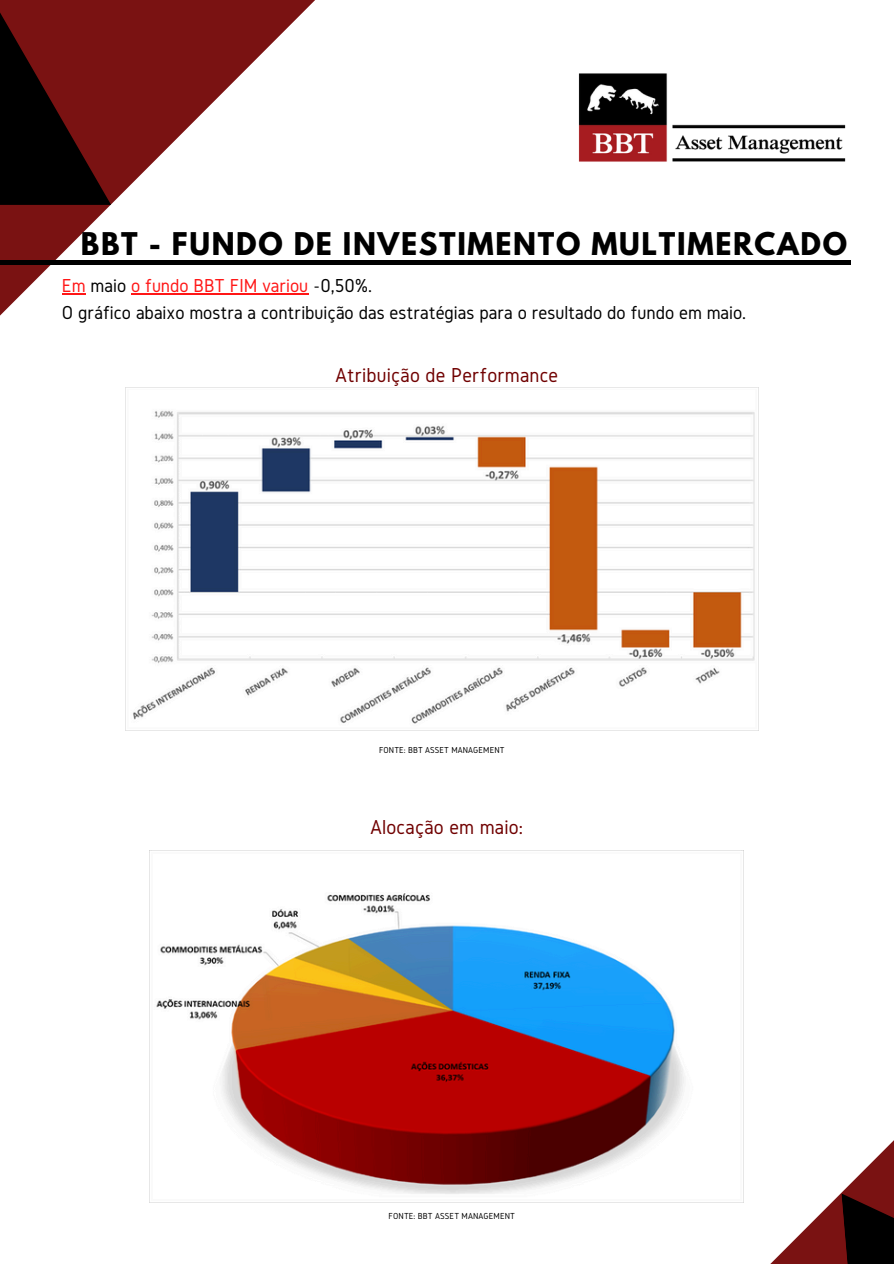
<style>
.page{position:relative;width:894px;height:1264px;background:#fff}
.page>*{position:absolute;margin:0;border:0;box-sizing:border-box;transform-origin:0 0}
.t1{font:700 27.75px "League Spartan";letter-spacing:.06em;color:#000}
.t2{font:21px "Gidole";letter-spacing:.01em;color:#700000}
.t3{font:19.5px/27px "Gidole";color:#000}
.t4{font:9px "Gidole";letter-spacing:.01em;color:#000}
.s1{color:#ff1616}
</style>
<div class="page">
<svg style="left:0;top:0;width:370px;height:316px"></svg>
<svg style="left:0;top:0;width:111px;height:205px;background:#400909"></svg>
<hr style="left:0;top:260px;width:850px;height:4px;background:#000">
<svg style="left:603px;top:1002px;width:290px;height:261px"></svg>
<svg style="left:841px;top:1193px;width:52px;height:70px;background:#1d0404"></svg>
<img style="left:578px;top:73px;width:268px;height:89px">
<img style="left:126px;top:387px;width:632px;height:344px">
<img style="left:150px;top:850px;width:593px;height:352px">
<svg style="left:62px;top:293px;width:24px;height:1px"></svg>
<hr style="left:131px;top:293px;width:177px;height:1px;background:#ff1616">
<p class="t1" style="left:81px;top:230px;width:767px">BBT - FUNDO DE INVESTIMENTO MULTIMERCADO</p>
<p class="t3" style="left:62px;top:272px;width:685px"><span class="s1">Em</span> maio <span class="s1">o fundo BBT FIM variou</span> -0,50%.<br>O gráfico abaixo mostra a contribuição das estratégias para o resultado do fundo em maio.</p>
<h2 class="t2" style="left:335px;top:363px;width:224px">Atribuição de Performance</h2>
<h2 class="t4" style="left:379px;top:744px;width:127px">FONTE: BBT ASSET MANAGEMENT</h2>
<p class="t2" style="left:370px;top:815px;width:154px">Alocação em maio:</p>
<p class="t4" style="left:388px;top:1211px;width:128px">FONTE: BBT ASSET MANAGEMENT</p>
</div>
